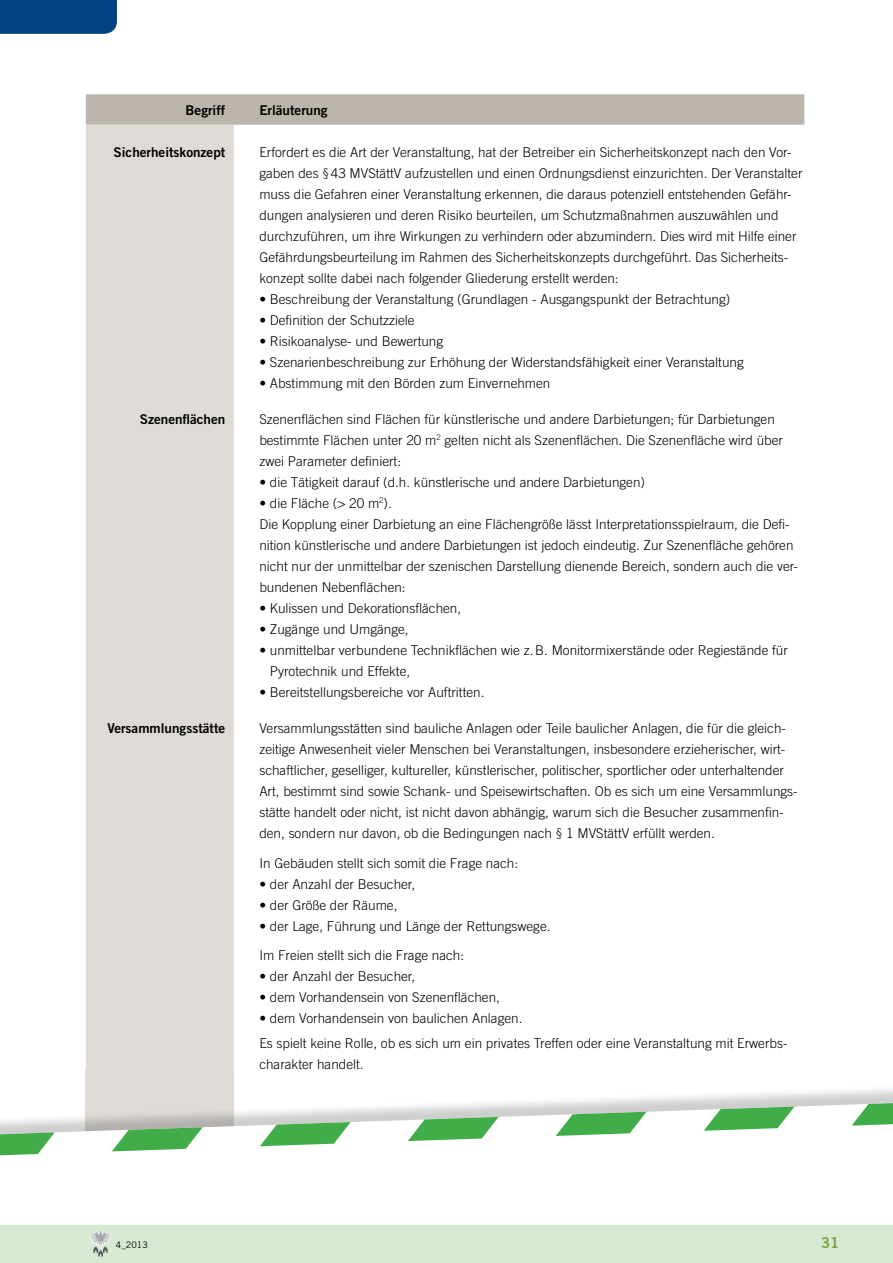
<style>
.page{position:relative;width:893px;height:1263px;background:#fff}
.page>*{position:absolute;margin:0;border:0;box-sizing:border-box;transform-origin:0 0}
.t1{font:15px "Trade Gothic Bold Two";color:#76a240}
.t2{font:300 13.5px/21px "Trade Gothic";color:#000}
.t3{font:13.5px "Trade Gothic Bold Two";color:#000}
.t4{font:9px "Trade Gothic";color:#000}
</style>
<div class="page">
<div style="left:0;top:0;width:117px;height:34px;background:#004282"></div>
<div style="left:0;top:1225px;width:893px;height:38px;background:#d8e9d2"></div>
<div style="left:86px;top:94px;width:718px;height:31px;background:#bbb5ad"></div>
<div style="left:86px;top:125px;width:148px;height:945px;background:#dedbd7"></div>
<div style="left:86px;top:1070px;width:148px;height:76px;background:#dedbd7"></div>
<div style="left:0;top:1083px;width:893px;height:102px;background:#000;opacity:.2"></div>
<svg style="left:0;top:1090px;width:893px;height:95px"></svg>
<p class="t3" style="left:186px;top:102px;width:41px">Begriff</p>
<p class="t3" style="left:259px;top:102px;width:70px">Erläuterung</p>
<p class="t3" style="left:114px;top:144px;width:113px">Sicherheitskonzept</p>
<p class="t2" style="left:259px;top:141px;width:545px">Erfordert es die Art der Veranstaltung, hat der Betreiber ein Sicherheitskonzept nach den Vor&shy;gaben des §43 MVStättV aufzustellen und einen Ordnungsdienst einzurichten. Der Veranstalter muss die Gefahren einer Veranstaltung erkennen, die daraus potenziell entstehenden Gefähr&shy;dungen analysieren und deren Risiko beurteilen, um Schutzmaßnahmen auszuwählen und durchzufü hren, um ihre Wirkungen zu verhindern oder abzumindern. Dies wird mit Hilfe einer Gefährdungsbeurteilung im Rahmen des Sicherheitskonzepts durchgeführt. Das Sicherheits&shy;konzept sollte dabei nach folgender Gliederung erstellt werden:</p>
<p class="t2" style="left:259px;top:288px;width:472px">• Beschreibung der Veranstaltung (Grundlagen - Ausgangspunkt der Betrachtung)</p>
<p class="t2" style="left:259px;top:309px;width:157px">• Definition der Schutzziele</p>
<p class="t2" style="left:259px;top:330px;width:185px">• Risikoanalyse- und Bewertung</p>
<p class="t2" style="left:259px;top:351px;width:486px">• Szenarienbeschreibung zur Erhöhung der Widerstandsfähigkeit einer Veranstaltung</p>
<p class="t2" style="left:259px;top:372px;width:293px">• Abstimmung mit den Börden zum Einvernehmen</p>
<p class="t3" style="left:140px;top:411px;width:87px">Szenenflächen</p>
<p class="t2" style="left:259px;top:408px;width:525px">Szenenflächen sind Flächen fü r kü nstlerische und andere Darbietungen; fü r Darbietungen bestimmte Flächen unter 20 m<sup>2</sup> gelten nicht als Szenenflächen. Die Szenenfläche wird ü ber zwei Parameter definiert:</p>
<p class="t2" style="left:259px;top:471px;width:387px">• die Tätigkeit darauf (d.h. künstlerische und andere Darbietungen)</p>
<p class="t2" style="left:259px;top:492px;width:540px">• die Fläche (&gt; 20 m<sup>2</sup>).<br>Die Kopplung einer Darbietung an eine Flächengröße lässt Interpretationsspielraum, die Defi&shy;nition kü nstlerische und andere Darbietungen ist jedoch eindeutig. Zur Szenenfläche gehören nicht nur der unmittelbar der szenischen Darstellung dienende Bereich, sondern auch die ver&shy;bundenen Nebenflächen:</p>
<p class="t2" style="left:259px;top:597px;width:203px">• Kulissen und Dekorationsflächen,</p>
<p class="t2" style="left:259px;top:618px;width:151px">• Zugänge und Umgänge,</p>
<p class="t2" style="left:270px;top:639px;width:520px;text-indent:-11px">• unmittelbar verbundene Technikflächen wie z.B. Monitormixerstände oder Regiestände für<br>Pyrotechnik und Effekte,</p>
<p class="t2" style="left:259px;top:681px;width:227px">• Bereitstellungsbereiche vor Auftritten.</p>
<p class="t3" style="left:107px;top:720px;width:119px">Versammlungsstätte</p>
<p class="t2" style="left:259px;top:718px;width:540px">Versammlungsstätten sind bauliche Anlagen oder Teile baulicher Anlagen, die fü r die gleich&shy;zeitige Anwesenheit vieler Menschen bei Veranstaltungen, insbesondere erzieherischer, wirt&shy;schaftlicher, geselliger, kultureller, kü nstlerischer, politischer, sportlicher oder unterhaltender Art, bestimmt sind sowie Schank- und Speisewirtschaften. Ob es sich um eine Versammlungs&shy;stätte handelt oder nicht, ist nicht davon abhängig, warum sich die Besucher zusammenfin&shy;den, sondern nur davon, ob die Bedingungen nach § 1 MVStättV erfü llt werden.</p>
<p class="t2" style="left:259px;top:852px;width:260px">In Gebäuden stellt sich somit die Frage nach:</p>
<p class="t2" style="left:259px;top:873px;width:157px">• der Anzahl der Besucher,</p>
<p class="t2" style="left:259px;top:894px;width:140px">• der Größe der Räume,</p>
<p class="t2" style="left:259px;top:911px;width:293px;line-height:29.5px">• der Lage, Führung und Länge der Rettungswege.<br>Im Freien stellt sich die Frage nach:</p>
<p class="t2" style="left:259px;top:966px;width:157px">• der Anzahl der Besucher,</p>
<p class="t2" style="left:259px;top:987px;width:242px">• dem Vorhandensein von Szenenflächen,</p>
<p class="t2" style="left:259px;top:1005px;width:530px;line-height:25.2px">• dem Vorhandensein von baulichen Anlagen.<br>Es spielt keine Rolle, ob es sich um ein privates Treffen oder eine Veranstaltung mit Erwerbs-</p>
<p class="t2" style="left:259px;top:1054px;width:106px">charakter handelt.</p>
<p class="t4" style="left:116px;top:1239px;width:33px">4_2013</p>
<p class="t1" style="left:821px;top:1234px;width:20px">31</p>
</div>
